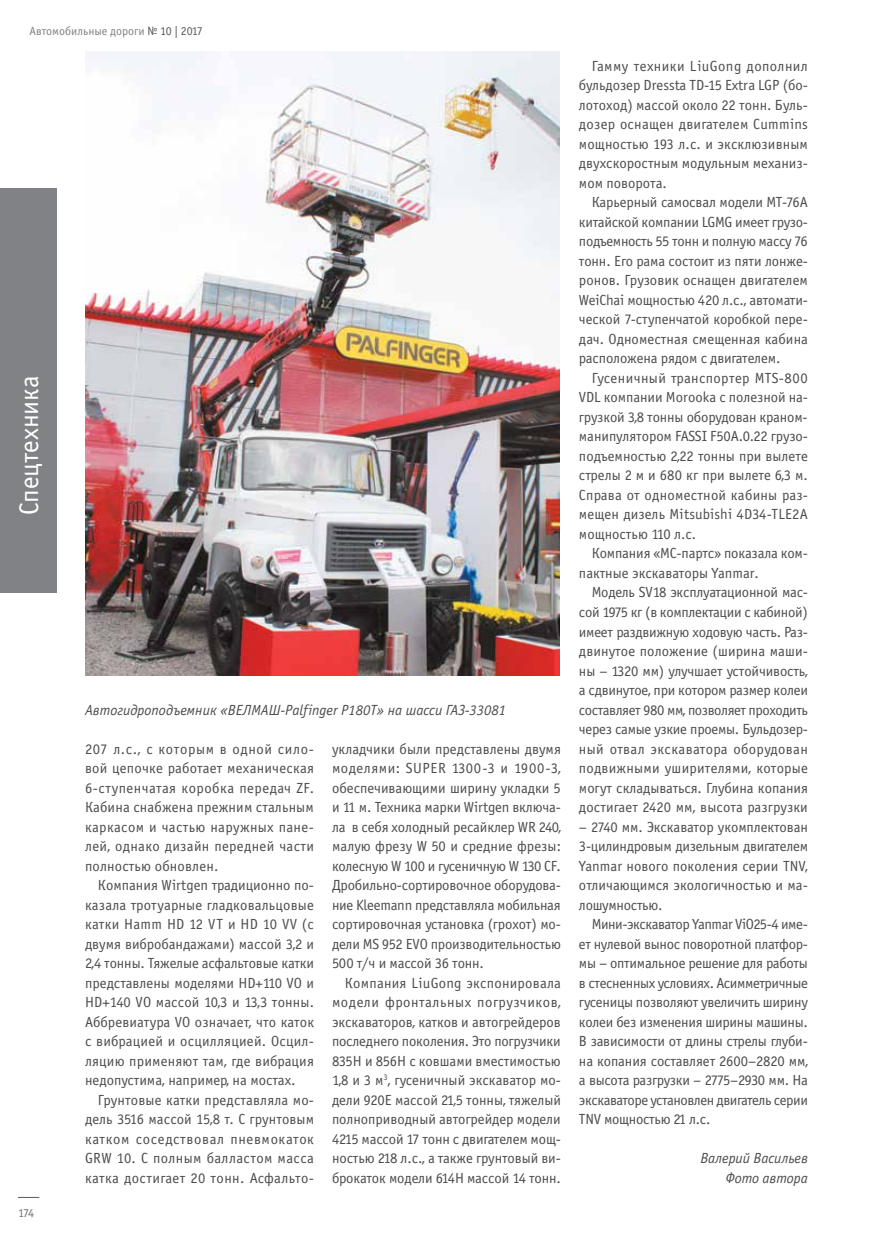
<style>
.page{position:relative;width:893px;height:1234px;background:#fff}
.page>*{position:absolute;margin:0;border:0;box-sizing:border-box;transform-origin:0 0}
.t1{font:27px "Officina Sans Book C";color:#fff}
.t2{font:14.7px/19.5px "Officina Sans Book C";color:#4d4d4f;text-align:justify}
.t3{font:italic 14.7px/19.5px "Officina Sans Book C";color:#4d4d4f;text-align:right}
.t4{font:12px "Officina Sans Book C";color:#808285}
.t5{font:12px "Officina Sans Book C";color:#6d6e71}
.s1{color:#58595b}
</style>
<div class="page">
<svg style="left:19px;top:1196px;width:20px;height:1px"></svg>
<div style="left:0;top:188px;width:56px;height:404px;background:#808285"></div>
<img style="left:85px;top:51px;width:475px;height:624px">
<p class="t4" style="left:29px;top:24px;width:175px">Автомобильные дороги <span class="s1">№ 10 | 2017</span></p>
<h1 class="t1" style="left:14px;top:515px;width:141px;rotate:-90deg">Спецтехника</h1>
<p class="t5" style="left:18px;top:1206px;width:17px">174</p>
<p class="t3" style="left:85px;top:700px;width:423px">Автогидроподъемник «ВЕЛМАШ-Palfinger P180T» на шасси ГАЗ-33081</p>
<p class="t2" style="left:85px;top:739px;width:231px">207 л.с., с которым в одной сило&shy;вой цепочке работает механическая 6-ступенчатая коробка передач ZF.<br>Кабина снабжена прежним стальным каркасом и частью наружных пане&shy;лей, однако дизайн передней части полностью обновлен.</p>
<p class="t2" style="left:85px;top:875px;width:231px;text-indent:13px">Компания Wirtgen традиционно по&shy;казала тротуарные гладковальцовые катки Hamm HD 12 VT и HD 10 VV (с двумя вибробандажами) массой 3,2 и 2,4 тонны. Тяжелые асфальтовые катки представлены моделями HD+110 VO и HD+140 VO массой 10,3 и 13,3 тонны.<br>Аббревиатура VO означает, что каток с вибрацией и осцилляцией. Осцил&shy;ляцию применяют там, где вибрация недопустима, например, на мостах.</p>
<p class="t2" style="left:85px;top:1090px;width:231px;text-indent:13px">Грунтовые катки представляла мо&shy;дель 3516 массой 15,8 т. С грунтовым катком соседствовал пневмокаток GRW 10. С полным балластом масса катка достигает 20 тонн. Асфальто-</p>
<p class="t2" style="left:332px;top:739px;width:231px">укладчики были представлены двумя моделями: SUPER 1300-3 и 1900-3, обеспечивающими ширину укладки 5 и 11 м. Техника марки Wirtgen включа&shy;ла в себя холодный ресайклер WR 240, малую фрезу W 50 и средние фрезы: колесную W 100 и гусеничную W 130 CF.<br>Дробильно-сортировочное оборудова&shy;ние Kleemann представляла мобильная сортировочная установка (грохот) мо&shy;дели MS 952 EVO производительностью 500 т/ч и массой 36 тонн.</p>
<p class="t2" style="left:332px;top:973px;width:231px;text-indent:13px">Компания LiuGong экспонировала модели фронтальных погрузчиков, экскаваторов, катков и автогрейдеров последнего поколения. Это погрузчики 835Н и 856Н с ковшами вместимостью 1,8 и 3 м<sup>3</sup>, гусеничный экскаватор мо&shy;дели 920Е массой 21,5 тонны, тяжелый полноприводный автогрейдер модели 4215 массой 17 тонн с двигателем мощ&shy;ностью 218 л.с., а также грунтовый ви&shy;брокаток модели 614Н массой 14 тонн.</p>
<p class="t2" style="left:579px;top:56px;width:231px;text-indent:13px">Гамму техники LiuGong дополнил бульдозер Dressta TD-15 Extra LGP (бо&shy;лотоход) массой около 22 тонн. Буль&shy;дозер оснащен двигателем Cummins мощностью 193 л.с. и эксклюзивным двухскоростным модульным механиз&shy;мом поворота.</p>
<p class="t2" style="left:579px;top:193px;width:231px;text-indent:13px">Карьерный самосвал модели МТ-76А китайской компании LGMG имеет грузо&shy;подъемность 55 тонн и полную массу 76 тонн. Его рама состоит из пяти лонже&shy;ронов. Грузовик оснащен двигателем WeiChai мощностью 420 л.с., автомати&shy;ческой 7-ступенчатой коробкой пере&shy;дач. Одноместная смещенная кабина расположена рядом с двигателем.</p>
<p class="t2" style="left:579px;top:368px;width:230px;text-indent:13px">Гусеничный транспортер MTS-800<br>VDL компании Morooka с полезной на&shy;грузкой 3,8 тонны оборудован краном&shy;манипулятором FASSI F50A.0.22 грузо&shy;подъемностью 2,22 тонны при вылете стрелы 2 м и 680 кг при вылете 6,3 м.<br>Справа от одноместной кабины раз&shy;мещен дизель Mitsubishi 4D34-TLE2A мощностью 110 л.с.</p>
<p class="t2" style="left:579px;top:544px;width:230px;text-indent:13px">Компания «МС-партс» показала ком&shy;пактные экскаваторы Yanmar.</p>
<p class="t2" style="left:579px;top:583px;width:231px;text-indent:13px">Модель SV18 эксплуатационной мас&shy;сой 1975 кг (в комплектации с кабиной) имеет раздвижную ходовую часть. Раз&shy;двинутое положение (ширина маши&shy;ны – 1320 мм) улучшает устойчивость, а сдвинутое, при котором размер колеи составляет 980 мм, позволяет проходить через самые узкие проемы. Бульдозер&shy;ный отвал экскаватора оборудован подвижными уширителями, которые могут складываться. Глубина копания достигает 2420 мм, высота разгрузки</p>
<p class="t2" style="left:579px;top:817px;width:231px">– 2740 мм. Экскаватор укомплектован 3-цилиндровым дизельным двигателем Yanmar нового поколения серии TNV, отличающимся экологичностью и ма&shy;лошумностью.</p>
<p class="t2" style="left:579px;top:914px;width:231px;text-indent:13px">Мини-экскаватор Yanmar ViO25-4 име&shy;ет нулевой вынос поворотной платфор&shy;мы – оптимальное решение для работы в стесненных условиях. Асимметричные гусеницы позволяют увеличить ширину колеи без изменения ширины машины.<br>В зависимости от длины стрелы глуби&shy;на копания составляет 2600–2820 мм, а высота разгрузки – 2775–2930 мм. Н а экскаваторе установлен двигатель серии TNV мощностью 21 л.с.</p>
<p class="t3" style="left:700px;top:1148px;width:109px">Валерий Васильев фото автора</p>
</div>
